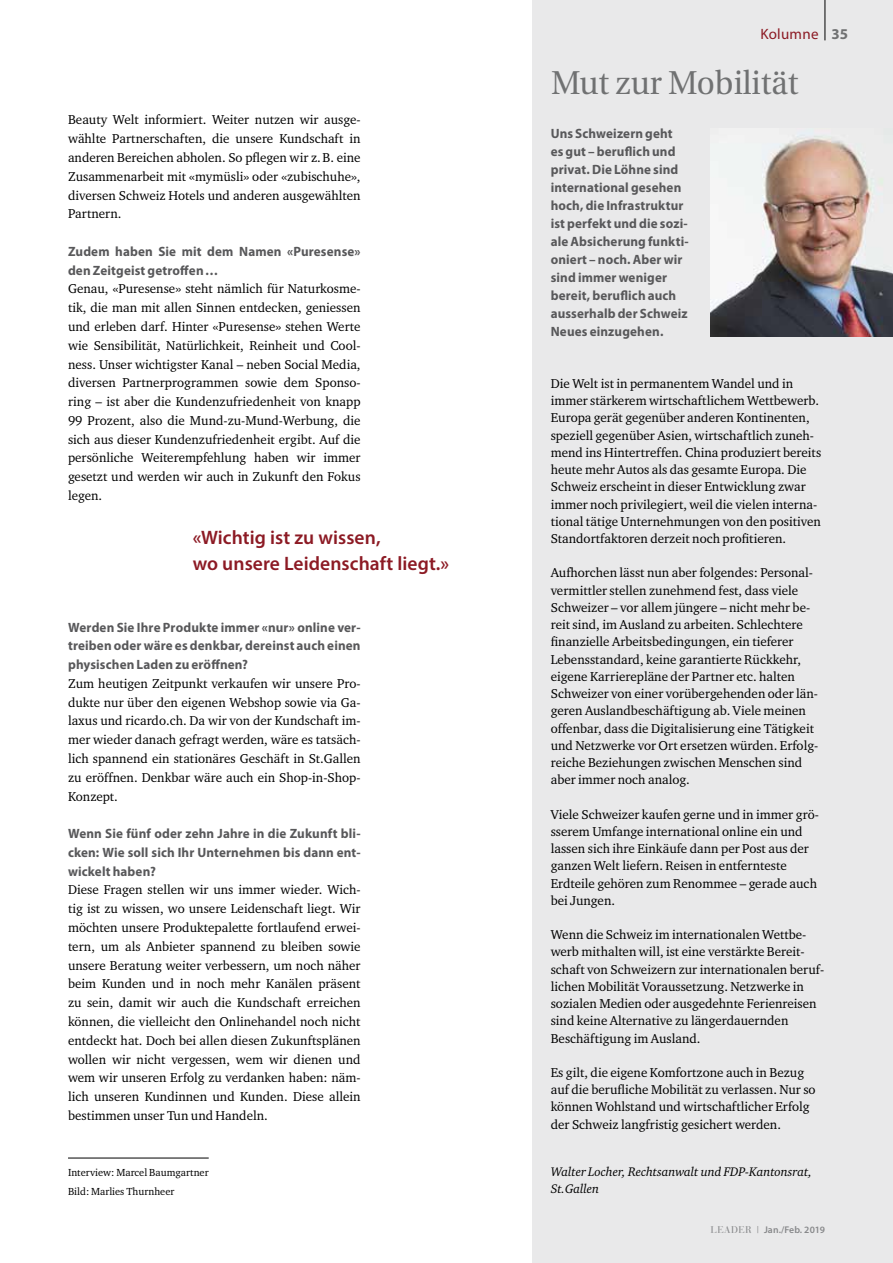
<style>
.page{position:relative;width:893px;height:1263px;background:#fff}
.page>*{position:absolute;margin:0;border:0;box-sizing:border-box;transform-origin:0 0}
.t1{font:33px "Utopia";color:#707172;scale:.95 1}
.t2{font:600 19.5px/25.5px "Myriad Pro";letter-spacing:.005em;color:#8c1a24}
.t3{font:15px "Myriad Pro";letter-spacing:.02em;color:#8c1a24}
.t4{font:700 15px "Myriad Pro";color:#707172}
.t5{font:700 13.5px/18px "Myriad Pro";letter-spacing:.01em;color:#58585a}
.t6{font:13.2px/17.2px "Charter ITC";color:#000}
.t7{font:italic 12.75px/17.2px "Charter ITC";color:#000}
.t8{font:10.5px/18.8px "Charter ITC";color:#000}
.t9{font:600 9.75px "Myriad Pro";letter-spacing:.005em;color:#87888a}
.s1{font-family:"Bauer Bodoni";font-weight:400}
</style>
<div class="page">
<div style="left:532px;top:0;width:361px;height:1263px;background:#e9e9ea"></div>
<img style="left:710px;top:133px;width:183px;height:203px">
<hr style="left:825px;top:0;width:1px;height:40px;background:#000">
<hr style="left:68px;top:1158px;width:141px;height:1px;background:#000">
<p class="t6" style="left:68px;top:110px;width:294px;line-height:18.8px;text-align:justify">Beauty Welt informiert. Weiter nutzen wir ausge&shy;wählte Partnerschaften, die unsere Kundschaft in anderen Bereichen abholen. So pflegen wir z.B. eine Zusammenarbeit mit «mymüsli» oder «zubischuhe», diversen Schweiz Hotels und anderen ausgewählten Partnern.</p>
<p class="t5" style="left:68px;top:241px;width:294px;line-height:18.8px">Zudem haben Sie mit dem Namen «Puresense» den Zeitgeist getroffen …</p>
<p class="t6" style="left:68px;top:279px;width:294px;line-height:18.8px;text-align:justify">Genau, «Puresense» steht nämlich für Naturkosme&shy;tik, die man mit allen Sinnen entdecken, geniessen und erleben darf. Hinter «Puresense» stehen Werte wie Sensibilität, Natürlichkeit, Reinheit und Cool&shy;ness. Unser wichtigster Kanal – neben Social Media, diversen Partnerprogrammen sowie dem Sponso&shy;ring – ist aber die Kundenzufriedenheit von knapp 99 Prozent, also die Mund-zu-Mund-Werbung, die sich aus dieser Kundenzufriedenheit ergibt. Auf die persönliche Weiterempfehlung haben wir immer gesetzt und werden wir auch in Zukunft den Fokus legen.</p>
<h2 class="t2" style="left:193px;top:524px;width:258px">«Wichtig ist zu wissen,<br>wo unsere Leidenschaft liegt.»</h2>
<p class="t5" style="left:68px;top:617px;width:294px;line-height:18.8px;text-align:justify">Werden Sie Ihre Produkte immer «nur» online ver&shy;treiben oder wäre es denkbar, dereinst auch einen physischen Laden zu eröffnen?</p>
<p class="t6" style="left:68px;top:674px;width:294px;line-height:18.8px;text-align:justify">Zum heutigen Zeitpunkt verkaufen wir unsere Pro&shy;dukte nur über den eigenen Webshop sowie via Ga&shy;laxus und ricardo.ch. Da wir von der Kundschaft im&shy;mer wieder danach gefragt werden, wäre es tatsäch&shy;lich spannend ein stationäres Geschäft in St.Gallen zu eröffnen. Denkbar wäre auch ein Shop-in-Shop-Konzept.</p>
<p class="t5" style="left:68px;top:824px;width:294px;line-height:18.8px;text-align:justify">Wenn Sie fünf oder zehn Jahre in die Zukunft bli&shy;cken: Wie soll sich Ihr Unternehmen bis dann ent&shy;wickelt haben?</p>
<p class="t6" style="left:68px;top:880px;width:294px;line-height:18.8px;text-align:justify">Diese Fragen stellen wir uns immer wieder. Wich&shy;tig ist zu wissen, wo unsere Leidenschaft liegt. Wir möchten unsere Produktepalette fortlaufend erwei&shy;tern, um als Anbieter spannend zu bleiben sowie unsere Beratung weiter verbessern, um noch näher beim Kunden und in noch mehr Kanälen präsent zu sein, damit wir auch die Kundschaft erreichen können, die vielleicht den Onlinehandel noch nicht entdeckt hat. Doch bei allen diesen Zukunftsplänen wollen wir nicht vergessen, wem wir dienen und wem wir unseren Erfolg zu verdanken haben: näm&shy;lich unseren Kundinnen und Kunden. Diese allein bestimmen unser Tun und Handeln.</p>
<p class="t8" style="left:68px;top:1163px;width:142px">Interview: Marcel Baumgartner<br>Bild: Marlies Thurnheer</p>
<p class="t3" style="left:760px;top:25px;width:60px">Kolumne</p>
<h1 class="t1" style="left:551px;top:64px;width:262px">Mut zur Mobilität</h1>
<p class="t4" style="left:831px;top:25px;width:18px">35</p>
<p class="t5" style="left:551px;top:124px;width:139px">Uns Schweizern geht es gut – beruflich und privat. Die Löhne sind international gesehen hoch, die Infrastruktur ist perfekt und die sozi&shy;ale Absicherung funkti&shy;oniert – noch. Aber wir sind immer weniger bereit, beruflich auch ausserhalb der Schweiz<br>Neues einzugehen.</p>
<p class="t6" style="left:551px;top:374px;width:272px">Die Welt ist in permanentem Wandel und in immer stärkerem wirtschaftlichem Wettbewerb.<br>Europa gerät gegenüber anderen Kontinenten, speziell gegenüber Asien, wirtschaftlich zuneh&shy;mend ins Hintertreffen. China produziert bereits heute mehr Autos als das gesamte Europa. Die Schweiz erscheint in dieser Entwicklung zwar immer noch privilegiert, weil die vielen interna&shy;tional tätige Unternehmungen von den positiven Standortfaktoren derzeit noch profitieren.</p>
<p class="t6" style="left:551px;top:564px;width:269px">Aufhorchen lässt nun aber folgendes: Personal&shy;vermittler stellen zunehmend fest, dass viele Schweizer – vor allem jüngere – nicht mehr be&shy;reit sind, im Ausland zu arbeiten. Schlechtere finanzielle Arbeitsbedingungen, ein tieferer Lebensstandard, keine garantierte Rückkehr, eigene Karrierepläne der Partner etc. halten Schweizer von einer vorübergehenden oder län&shy;geren Auslandbeschäftigung ab. Viele meinen offenbar, dass die Digitalisierung eine Tätigkeit und Netzwerke vor Ort ersetzen würden. Erfolg&shy;reiche Beziehungen zwischen Menschen sind aber immer noch analog.</p>
<p class="t6" style="left:551px;top:805px;width:270px">Viele Schweizer kaufen gerne und in immer grö&shy;sserem Umfange international online ein und lassen sich ihre Einkäufe dann per Post aus der ganzen Welt liefern. Reisen in entfernteste Erdteile gehören zum Renommee – gerade auch bei Jungen.</p>
<p class="t6" style="left:551px;top:926px;width:275px">Wenn die Schweiz im internationalen Wettbe&shy;werb mithalten will, ist eine verstärkte Bereit&shy;schaft von Schweizern zur internationalen beruf&shy;lichen Mobilität Voraussetzung. Netzwerke in sozialen Medien oder ausgedehnte Ferienreisen sind keine Alternative zu längerdauernden Beschäftigung im Ausland.</p>
<p class="t6" style="left:551px;top:1063px;width:266px">Es gilt, die eigene Komfortzone auch in Bezug auf die berufliche Mobilität zu verlassen. Nur so können Wohlstand und wirtschaftlicher Erfolg der Schweiz langfristig gesichert werden.</p>
<p class="t7" style="left:551px;top:1163px;width:263px">Walter Locher, Rechtsanwalt und FDP-Kantonsrat,<br>St.Gallen</p>
<p class="t9" style="left:710px;top:1223px;width:116px"><span class="s1">LEADER |</span> Jan./Feb. 2019</p>
</div>
